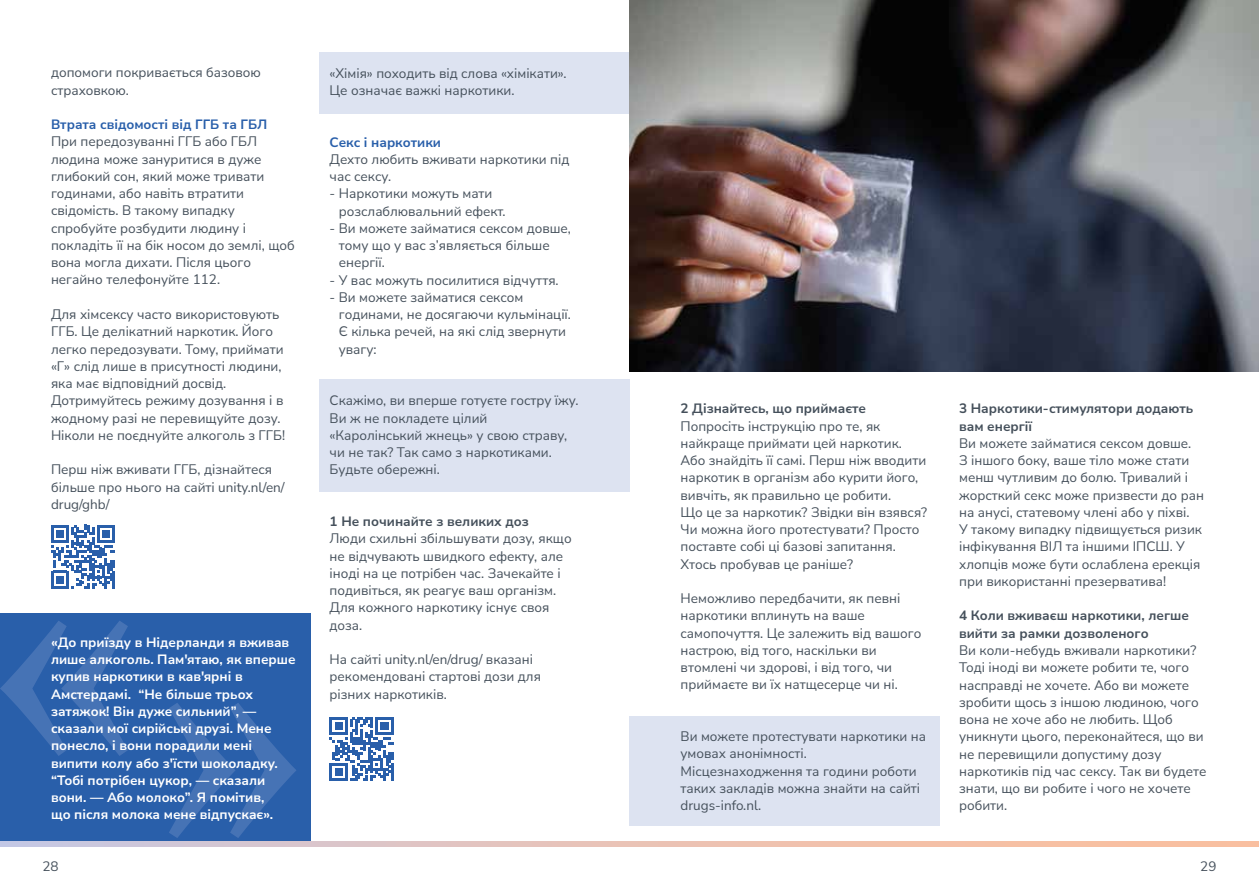
<style>
.page{position:relative;width:1259px;height:893px;background:#fff}
.page>*{position:absolute;margin:0;border:0;box-sizing:border-box;transform-origin:0 0}
.t1{font:369px "Minion Pro";color:#c1c7e6}
.t2{font:13.5px/17.2px "Nunito Sans";color:#45505b}
.t3{font:700 13.5px/17.2px "Nunito Sans";color:#fff}
.t4{font:700 13.5px/17.2px "Nunito Sans";color:#45505b}
.t5{font:700 13.5px "Nunito Sans";color:#295faa}
</style>
<div class="page">
<div style="left:0;top:613px;width:310px;height:233px;background:#295faa"></div>
<div style="left:319px;top:52px;width:310px;height:62px;background:#dde3f1"></div>
<div style="left:319px;top:379px;width:310px;height:113px;background:#dde3f1"></div>
<div style="left:629px;top:716px;width:311px;height:110px;background:#dde3f1"></div>
<svg style="left:51px;top:525px;width:64px;height:63px"></svg>
<hr style="left:112px;top:571px;width:3px;height:17px;background:#295faa">
<svg style="left:330px;top:717px;width:63px;height:64px"></svg>
<img style="left:629px;top:0;width:630px;height:372px">
<svg style="left:0;top:842px;width:1259px;height:4px;background:#e5c2ba"></svg>
<p class="t2" style="left:51px;top:64px;width:211px">допомоги покривається базовою страховкою.</p>
<p class="t5" style="left:51px;top:115px;width:218px">Втрата свідомості від ГГБ та ГБЛ</p>
<p class="t2" style="left:51px;top:133px;width:245px">При передозуванні ГГБ або ГБЛ людина може зануритися в дуже глибокий сон, який може тривати годинами, або навіть втратити свідомість. В такому випадку спробуйте розбудити людину і покладіть її на бік носом до землі, щоб вона могла дихати. Після цього негайно телефонуйте 112.</p>
<p class="t2" style="left:51px;top:305px;width:236px">Для хімсексу часто використовують ГГБ. Це делікатний наркотик. Його легко передозувати. Тому, приймати «Г» слід лише в присутності людини, яка має відповідний досвід.<br>Дотримуйтесь режиму дозування і в жодному разі не перевищуйте дозу.<br>Ніколи не поєднуйте алкоголь з ГГБ!</p>
<p class="t2" style="left:51px;top:460px;width:235px">Перш ніж вживати ГГБ, дізнайтеся більше про нього на сайті unity.nl/en/ drug/ghb/</p>
<h1 class="t1" style="left:-18px;top:405px;width:165px">«</h1>
<p class="t3" style="left:51px;top:633px;width:246px">«До приїзду в Нідерланди я вживав лише алкоголь. Пам'ятаю, як вперше купив наркотики в кав'ярні в<br>Амстердамі. “Не більше трьох затяжок! Він дуже сильний”, — сказали мої сирійські друзі. Мене понесло, і вони порадили мені випити колу або з'їсти шоколадку. “Тобі потрібен цукор, — сказали вони. — Або молоко”. Я помітив,<br>що після молока мене відпускає».</p>
<h1 class="t1" style="left:151px;top:529px;width:166px">»</h1>
<p class="t2" style="left:330px;top:64px;width:238px">«Хімія» походить від слова «хімікати».<br>Це означає важкі наркотики.</p>
<p class="t5" style="left:330px;top:132px;width:113px">Секс і наркотики</p>
<p class="t2" style="left:330px;top:150px;width:241px">Дехто любить вживати наркотики під час сексу.</p>
<p class="t2" style="left:339px;top:184px;width:168px;text-indent:-9px">- Наркотики можуть мати розслаблювальний ефект.</p>
<p class="t2" style="left:339px;top:219px;width:234px;text-indent:-9px">- Ви можете займатися сексом довше, тому що у вас з’являється більше енергії.</p>
<p class="t2" style="left:330px;top:271px;width:230px">- У вас можуть посилитися відчуття.</p>
<p class="t2" style="left:339px;top:288px;width:234px;text-indent:-9px">- Ви можете займатися сексом годинами, не досягаючи кульмінації.<br>Є кілька речей, на які слід звернути увагу:</p>
<p class="t2" style="left:330px;top:391px;width:250px">Скажімо, ви вперше готуєте гостру їжу.<br>Ви ж не покладете цілий «Каролінський жнець» у свою страву, чи не так? Так само з наркотиками.<br>Будьте обережні.</p>
<p class="t4" style="left:330px;top:512px;width:201px">1 Не починайте з великих доз</p>
<p class="t2" style="left:330px;top:529px;width:243px">Люди схильні збільшувати дозу, якщо не відчувають швидкого ефекту, але іноді на це потрібен час. Зачекайте і подивіться, як реагує ваш організм.<br>Для кожного наркотику існує своя доза.</p>
<p class="t2" style="left:330px;top:650px;width:213px">На сайті unity.nl/en/drug/ вказані рекомендовані стартові дози для різних наркотиків.</p>
<p class="t4" style="left:680px;top:399px;width:187px">2 Дізнайтесь, що приймаєте</p>
<p class="t2" style="left:680px;top:417px;width:248px">Попросіть інструкцію про те, як найкраще приймати цей наркотик.<br>Або знайдіть її самі. Перш ніж вводити наркотик в організм або курити його, вивчіть, як правильно це робити.<br>Що це за наркотик? Звідки він взявся?<br>Чи можна його протестувати? Просто поставте собі ці базові запитання.<br>Хтось пробував це раніше?</p>
<p class="t2" style="left:680px;top:589px;width:242px">Неможливо передбачити, як певні наркотики вплинуть на ваше самопочуття. Це залежить від вашого настрою, від того, наскільки ви втомлені чи здорові, і від того, чи приймаєте ви їх натщесерце чи ні.</p>
<p class="t2" style="left:680px;top:727px;width:247px">Ви можете протестувати наркотики на умовах анонімності.<br>Місцезнаходження та години роботи таких закладів можна знайти на сайті drugs-info.nl.</p>
<p class="t4" style="left:959px;top:400px;width:236px">3 Наркотики-стимулятори додають вам енергії</p>
<p class="t2" style="left:959px;top:434px;width:246px">Ви можете займатися сексом довше.<br>З іншого боку, ваше тіло може стати менш чутливим до болю. Тривалий і жорсткий секс може призвести до ран на анусі, статевому члені або у піхві.<br>У такому випадку підвищується ризик інфікування ВІЛ та іншими ІПСШ. У хлопців може бути ослаблена ерекція при використанні презерватива!</p>
<p class="t4" style="left:959px;top:607px;width:231px">4 Коли вживаєш наркотики, легше вийти за рамки дозволеного</p>
<p class="t2" style="left:959px;top:641px;width:249px">Ви коли-небудь вживали наркотики?<br>Тоді іноді ви можете робити те, чого насправді не хочете. Або ви можете зробити щось з іншою людиною, чого вона не хоче або не любить. Щоб уникнути цього, переконайтеся, що ви не перевищили допустиму дозу наркотиків під час сексу. Так ви будете знати, що ви робите і чого не хочете</p>
<p class="t2" style="left:959px;top:796px;width:50px">робити.</p>
<p class="t2" style="left:43px;top:857px;width:18px">28</p>
<p class="t2" style="left:1200px;top:857px;width:18px">29</p>
</div>
